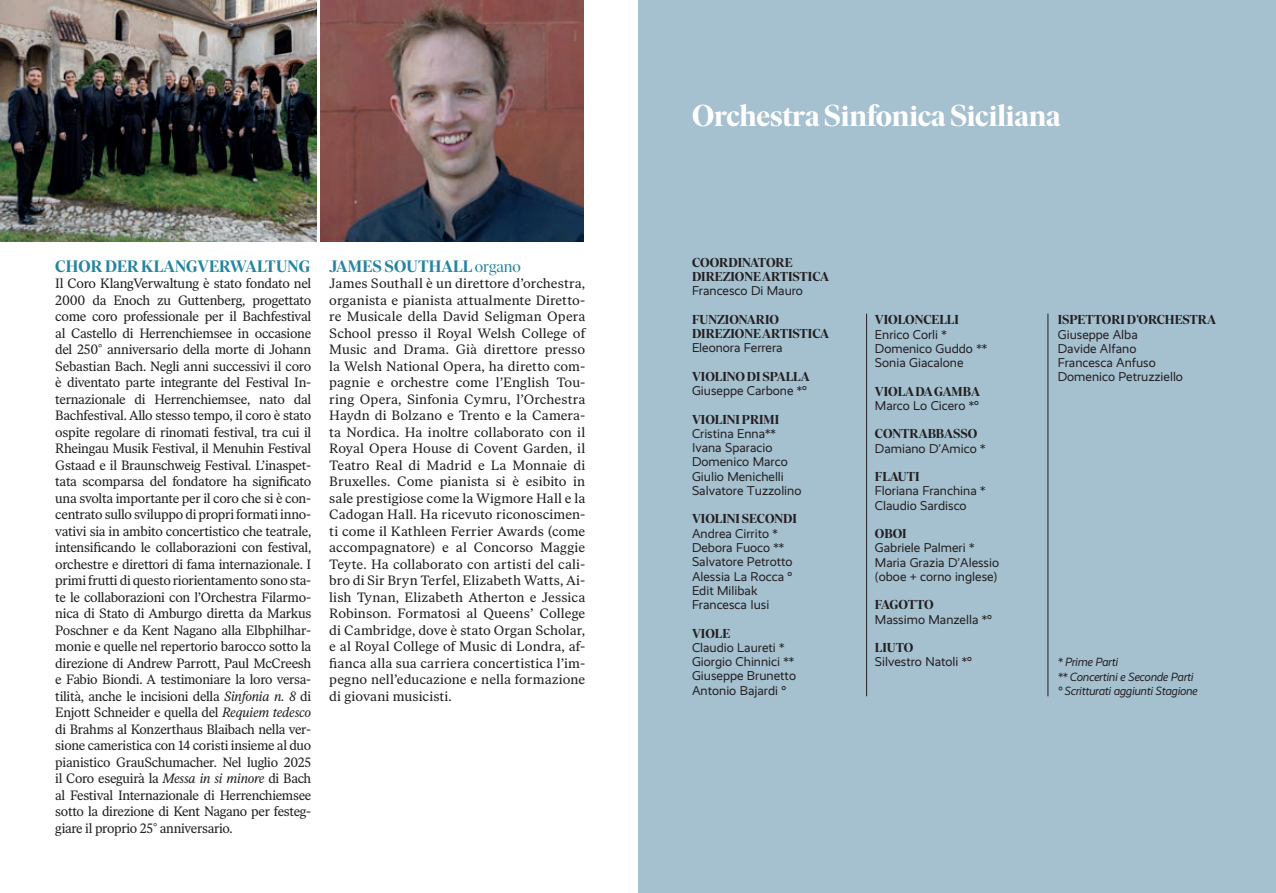
<style>
.page{position:relative;width:1276px;height:893px;background:#fff}
.page>*{position:absolute;margin:0;border:0;box-sizing:border-box;transform-origin:0 0}
.t1{font:700 30px "Ivar Display";color:#fff}
.t2{font:700 16.5px "Ivar Display";letter-spacing:.01em;color:#2584a1}
.t3{font:13.5px/16.5px "Ivar Text";letter-spacing:-.015em;color:#231f20;text-align:justify}
.t4{font:12.9px/14.2px "Realist";color:#231f20}
.t5{font:700 12.9px/14.2px "Ivar Display";color:#231f20}
.t6{font:italic 12px/14.2px "Realist";letter-spacing:-.02em;color:#231f20}
.s1{font-style:italic}
.s2{font-weight:400}
</style>
<div class="page">
<div style="left:638px;top:0;width:638px;height:893px;background:#a5c0cf"></div>
<hr style="left:866px;top:314px;width:1px;height:382px;background:#231f20">
<hr style="left:1047px;top:314px;width:1px;height:382px;background:#231f20">
<img style="left:320px;top:0;width:264px;height:241px">
<img style="left:0;top:0;width:317px;height:241px">
<p class="t2" style="left:55px;top:257px;width:256px">CHOR DER KLANGVERWALTUNG</p>
<p class="t3" style="left:55px;top:275px;width:257px">Il Coro KlangVerwaltung è stato fondato nel 2000 da Enoch zu Guttenberg, progettato come coro professionale per il Bachfestival al Castello di Herrenchiemsee in occasione del 250° anniversario della morte di Johann Sebastian Bach. Negli anni successivi il coro è diventato parte integrante del Festival In&shy;ternazionale di Herrenchiemsee, nato dal Bachfestival. Allo stesso tempo, il coro è stato ospite regolare di rinomati festival, tra cui il Rheingau Musik Festival, il Menuhin Festival Gstaad e il Braunschweig Festival. L’inaspet&shy;tata scomparsa del fondatore ha significato una svolta importante per il coro che si è con&shy;centrato sullo sviluppo di propri formati inno&shy;vativi sia in ambito concertistico che teatrale, intensificando le collaborazioni con festival, orchestre e direttori di fama internazionale. I primi frutti di questo riorientamento sono sta&shy;te le collaborazioni con l’Orchestra Filarmo&shy;nica di Stato di Amburgo diretta da Markus Poschner e da Kent Nagano alla Elbphilhar&shy;monie e quelle nel repertorio barocco sotto la direzione di Andrew Parrott, Paul McCreesh e Fabio Biondi. A testimoniare la loro versa&shy;tilità, anche le incisioni della <span class="s1">Sinfonia n. 8</span> di Enjott Schneider e quella del <span class="s1">Requiem tedesco </span>di Brahms al Konzerthaus Blaibach nella ver&shy;sione cameristica con 14 coristi insieme al duo pianistico GrauSchumacher. Nel luglio 2025 il Coro eseguirà la <span class="s1">Messa in si minore</span> di Bach al Festival Internazionale di Herrenchiemsee sotto la direzione di Kent Nagano per festeg&shy;giare il proprio 25° anniversario.</p>
<p class="t2" style="left:329px;top:257px;width:193px">JAMES SOUTHALL <span class="s2">organo</span></p>
<p class="t3" style="left:329px;top:275px;width:257px">James Southall è un direttore d’orchestra, organista e pianista attualmente Diretto&shy;re Musicale della David Seligman Opera School presso il Royal Welsh College of Music and Drama. Già direttore presso la Welsh National Opera, ha diretto com&shy;pagnie e orchestre come l’English Tou&shy;ring Opera, Sinfonia Cymru, l’Orchestra Haydn di Bolzano e Trento e la Camera&shy;ta Nordica. Ha inoltre collaborato con il Royal Opera House di Covent Garden, il Teatro Real di Madrid e La Monnaie di Bruxelles. Come pianista si è esibito in sale prestigiose come la Wigmore Hall e la Cadogan Hall. Ha ricevuto riconoscimen&shy;ti come il Kathleen Ferrier Awards (come accompagnatore) e al Concorso Maggie Teyte. Ha collaborato con artisti del cali&shy;bro di Sir Bryn Terfel, Elizabeth Watts, Ai&shy;lish Tynan, Elizabeth Atherton e Jessica Robinson. Formatosi al Queens’ College di Cambridge, dove è stato Organ Scholar, e al Royal College of Music di Londra, af&shy;fianca alla sua carriera concertistica l’im&shy;pegno nell’educazione e nella formazione di giovani musicisti.</p>
<h1 class="t1" style="left:692px;top:100px;width:370px">Orchestra Sinfonica Siciliana</h1>
<p class="t5" style="left:692px;top:256px;width:139px">COORDINATORE<br>DIREZIONE ARTISTICA</p>
<p class="t4" style="left:692px;top:284px;width:112px">Francesco Di Mauro</p>
<p class="t5" style="left:692px;top:313px;width:139px">FUNZIONARIO<br>DIREZIONE ARTISTICA</p>
<p class="t4" style="left:692px;top:341px;width:92px">Eleonora Ferrera</p>
<p class="t5" style="left:692px;top:370px;width:119px">VIOLINO DI SPALLA</p>
<p class="t4" style="left:692px;top:384px;width:117px">Giuseppe Carbone *°</p>
<p class="t5" style="left:692px;top:412px;width:89px">VIOLINI PRIMI</p>
<p class="t4" style="left:692px;top:426px;width:111px">Cristina Enna**<br>Ivana Sparacio<br>Domenico Marco<br>Giulio Menichelli<br>Salvatore Tuzzolino</p>
<p class="t5" style="left:692px;top:512px;width:106px">VIOLINI SECONDI</p>
<p class="t4" style="left:692px;top:526px;width:102px">Andrea Cirrito *<br>Debora Fuoco **<br>Salvatore Petrotto<br>Alessia La Rocca °<br>Edit Milibak<br>Francesca Iusi</p>
<p class="t5" style="left:692px;top:626px;width:40px">VIOLE</p>
<p class="t4" style="left:692px;top:640px;width:106px">Claudio Laureti *<br>Giorgio Chinnici **<br>Giuseppe Brunetto<br>Antonio Bajardi °</p>
<p class="t5" style="left:875px;top:313px;width:85px">VIOLONCELLI</p>
<p class="t4" style="left:875px;top:327px;width:114px">Enrico Corli *<br>Domenico Guddo **<br>Sonia Giacalone</p>
<p class="t5" style="left:875px;top:384px;width:107px">VIOLA DA GAMBA</p>
<p class="t4" style="left:875px;top:398px;width:106px">Marco Lo Cicero *°</p>
<p class="t5" style="left:875px;top:427px;width:104px">CONTRABBASSO</p>
<p class="t4" style="left:875px;top:441px;width:112px">Damiano D’Amico *</p>
<p class="t5" style="left:875px;top:470px;width:46px">FLAUTI</p>
<p class="t4" style="left:875px;top:484px;width:112px">Floriana Franchina *<br>Claudio Sardisco</p>
<p class="t5" style="left:875px;top:527px;width:33px">OBOI</p>
<p class="t4" style="left:875px;top:541px;width:126px">Gabriele Palmeri *<br>Maria Grazia D’Alessio (oboe + corno inglese)</p>
<p class="t5" style="left:875px;top:598px;width:60px">FAGOTTO</p>
<p class="t4" style="left:875px;top:612px;width:119px">Massimo Manzella *°</p>
<p class="t5" style="left:875px;top:641px;width:40px">LIUTO</p>
<p class="t4" style="left:875px;top:655px;width:99px">Silvestro Natoli *°</p>
<p class="t5" style="left:1057px;top:313px;width:160px">ISPETTORI D’ORCHESTRA</p>
<p class="t4" style="left:1057px;top:327px;width:127px">Giuseppe Alba<br>Davide Alfano<br>Francesca Anfuso<br>Domenico Petruzziello</p>
<p class="t6" style="left:1057px;top:655px;width:141px">* Prime Parti<br>** Concertini e Seconde Parti ° Scritturati aggiunti Stagione</p>
</div>
